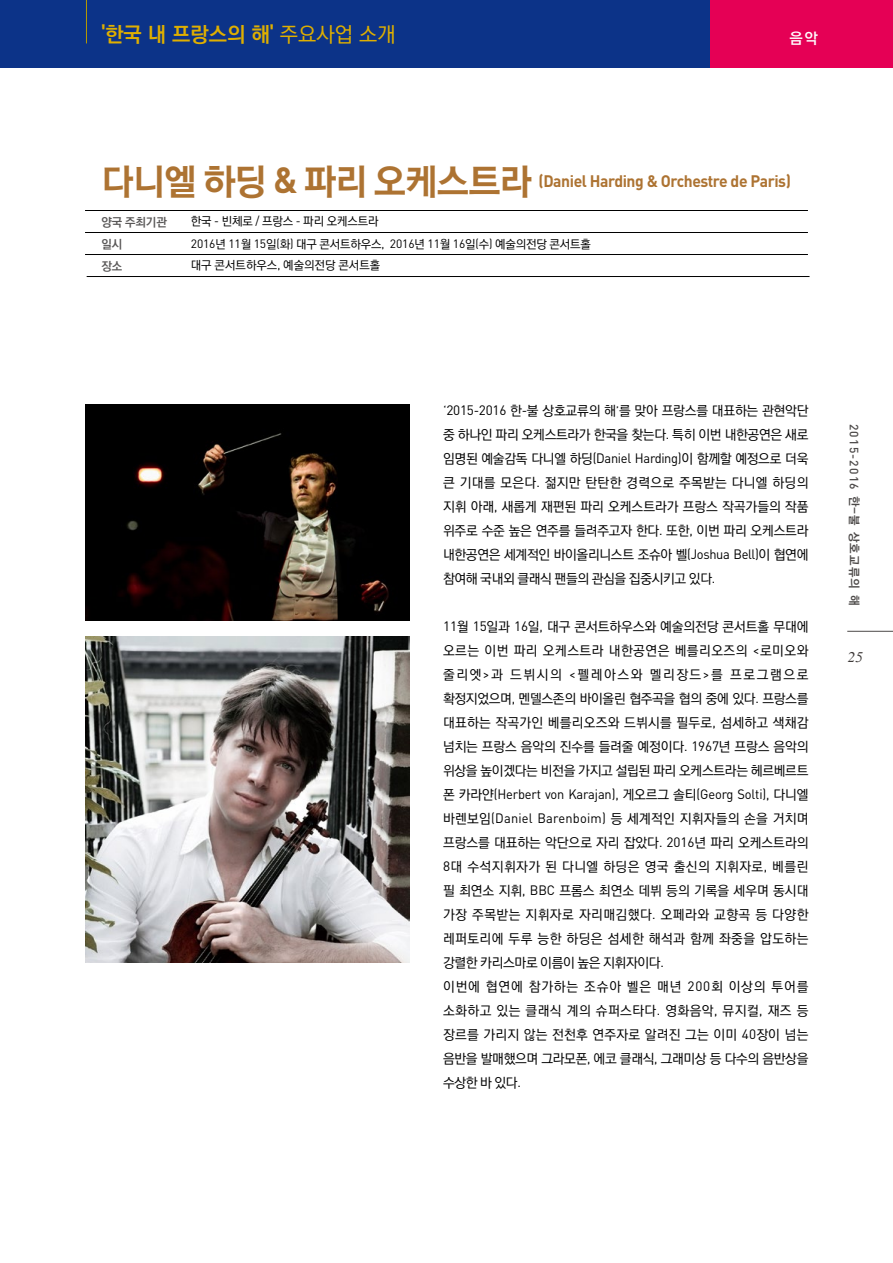
<style>
.page{position:relative;width:893px;height:1263px;background:#fff}
.page>*{position:absolute;margin:0;border:0;box-sizing:border-box;transform-origin:0 0}
.t1{font:700 21px "Ko Pub Dotum";color:#dfaf00}
.t2{font:700 16.5px "DIN Pro";letter-spacing:-.025em;color:#ad7332;scale:.95 1}
.t3{font:15px "Rix Go PB";color:#fff}
.t4{font:italic 15px "Times";color:#3e3a39}
.t5{font:500 13.5px/24px "Ko Pub Dotum";letter-spacing:-.005em;color:#000;text-align:justify}
.t6{font:500 13.5px/24px "Ko Pub Dotum";letter-spacing:.015em;color:#000}
.t7{font:13.5px "DIN Pro";letter-spacing:-.01em;color:#000;scale:.95 1}
.t8{font:500 12px/23.2px "Ko Pub Dotum";letter-spacing:-.01em;color:#000}
.t9{font:500 12px "DIN Pro";letter-spacing:.1em;color:#4c4948}
.t10{font:700 12px/21.9px "Ko Pub Dotum";color:#595757}
.s1{font-weight:500}
.s2{font-family:"Rix Go PEB";font-weight:400;font-size:36px}
.s3{font-size:36px}
.s4{font-family:"DIN Pro";font-weight:400}
.s5{font-family:"Ko Pub Dotum";font-weight:500}
.s6{font-family:"Ko Pub Dotum";font-weight:700}
</style>
<div class="page">
<div style="left:0;top:0;width:710px;height:68px;background:#0c3388"></div>
<div style="left:710px;top:0;width:183px;height:68px;background:#e50055"></div>
<hr style="left:86px;top:0;width:1px;height:43px;background:#b89b00">
<hr style="left:847px;top:631px;width:46px;height:1px;background:#4c4948">
<hr style="left:85px;top:210px;width:723px;height:1px;background:#000">
<hr style="left:85px;top:232px;width:723px;height:1px;background:#000">
<hr style="left:85px;top:254px;width:723px;height:1px;background:#000">
<hr style="left:87px;top:276px;width:722px;height:1px;background:#000">
<img style="left:85px;top:404px;width:324px;height:216px">
<img style="left:85px;top:637px;width:324px;height:325px">
<h1 class="t1" style="left:101px;top:23px;width:296px">'한국 내 프랑스의 해' <span class="s1">주요사업 소개</span></h1>
<p class="t3" style="left:789px;top:31px;width:30px">음악</p>
<p class="t2" style="left:102px;top:170px;width:727px"><span class="s2">다니엘 하딩</span> <span class="s3">&amp;</span> <span class="s2">파리 오케스트라</span> (Daniel Harding &amp; Orchestre de Paris)</p>
<p class="t10" style="left:101px;top:211px;width:67px">양국 주최기관 일시<br>장소</p>
<p class="t8" style="left:191px;top:210px;width:402px">한국 <span class="s4">-</span> 빈체로 <span class="s4">/</span> 프랑스 <span class="s4">-</span> 파리 오케스트라<br><span class="s4">2016</span>년 <span class="s4">11</span>월 <span class="s4">15</span>일<span class="s4">(</span>화<span class="s4">)</span> 대구 콘서트하우스<span class="s4">, 2016</span>년 <span class="s4">11</span>월 <span class="s4">16</span>일<span class="s4">(</span>수<span class="s4">)</span> 예술의전당 콘서트홀</p>
<p class="t8" style="left:191px;top:254px;width:191px">대구 콘서트하우스<span class="s4">,</span> 예술의전당 콘서트홀</p>
<p class="t5" style="left:443px;top:399px;width:367px"><span class="s4">‘2015-2016</span> 한<span class="s4">-</span>불 상호교류의 해<span class="s4">’</span>를 맞아 프랑스를 대표하는 관현악단 중 하나인 파리 오케스트라가 한국을 찾는다<span class="s4">.</span> 특히 이번 내한공연은 새로 임명된 예술감독 다니엘 하딩<span class="s4">(Daniel Harding)</span>이 함께할 예정으로 더욱 큰 기대를 모은다<span class="s4">.</span> 젊지만 탄탄한 경력으로 주목받는 다니엘 하딩의 지휘 아래<span class="s4">,</span> 새롭게 재편된 파리 오케스트라가 프랑스 작곡가들의 작품 위주로 수준 높은 연주를 들려주고자 한다<span class="s4">.</span> 또한<span class="s4">,</span> 이번 파리 오케스트라 내한공연은 세계적인 바이올리니스트 조슈아 벨<span class="s4">(Joshua Bell)</span>이 협연에 참여해 국내외 클래식 팬들의 관심을 집중시키고 있다<span class="s4">.</span></p>
<p class="t5" style="left:443px;top:615px;width:367px"><span class="s4">11</span>월 <span class="s4">15</span>일과 <span class="s4">16</span>일<span class="s4">,</span> 대구 콘서트하우스와 예술의전당 콘서트홀 무대에 오르는 이번 파리 오케스트라 내한공연은 베를리오즈의 <span class="s4">&lt;</span>로미오와 줄리엣<span class="s4">&gt;</span>과 드뷔시의 <span class="s4">&lt;</span>펠레아스와 멜리장드<span class="s4">&gt;</span>를 프로그램으로 확정지었으며<span class="s4">,</span> 멘델스존의 바이올린 협주곡을 협의 중에 있다<span class="s4">.</span> 프랑스를 대표하는 작곡가인 베를리오즈와 드뷔시를 필두로<span class="s4">,</span> 섬세하고 색채감 넘치는 프랑스 음악의 진수를 들려줄 예정이다<span class="s4">. 1967</span>년 프랑스 음악의 위상을 높이겠다는 비전을 가지고 설립된 파리 오케스트라는 헤르베르트</p>
<p class="t7" style="left:443px;top:785px;width:386px"><span class="s5">폰 카라얀</span>(Herbert von Karajan), <span class="s5">게오르그 솔티</span>(Georg Solti), <span class="s5">다니엘</span></p>
<p class="t6" style="left:443px;top:807px;width:367px">바렌보임<span class="s4">(Daniel Barenboim)</span> 등 세계적인 지휘자들의 손을 거치며 프랑스를 대표하는 악단으로 자리 잡았다<span class="s4">. 2016</span>년 파리 오케스트라의<br><span class="s4">8</span>대 수석지휘자가 된 다니엘 하딩은 영국 출신의 지휘자로<span class="s4">,</span> 베를린 필 최연소 지휘<span class="s4">, BBC</span> 프롬스 최연소 데뷔 등의 기록을 세우며 동시대 가장 주목받는 지휘자로 자리매김했다<span class="s4">.</span> 오페라와 교향곡 등 다양한 레퍼토리에 두루 능한 하딩은 섬세한 해석과 함께 좌중을 압도하는 강렬한 카리스마로 이름이 높은 지휘자이다<span class="s4">.<br></span>이번에 협연에 참가하는 조슈아 벨은 매년 <span class="s4">200</span>회 이상의 투어를 소화하고 있는 클래식 계의 슈퍼스타다<span class="s4">.</span> 영화음악<span class="s4">,</span> 뮤지컬<span class="s4">,</span> 재즈 등 장르를 가리지 않는 전천후 연주자로 알려진 그는 이미 <span class="s4">40</span>장이 넘는 음반을 발매했으며 그라모폰<span class="s4">,</span> 에코 클래식<span class="s4">,</span> 그래미상 등 다수의 음반상을 수상한 바 있다<span class="s4">.</span></p>
<p class="t9" style="left:862px;top:424px;width:183px;rotate:90deg">2015-2016 <span class="s6">한-불 상호교류의 해</span></p>
<p class="t4" style="left:848px;top:649px;width:16px">25</p>
</div>
